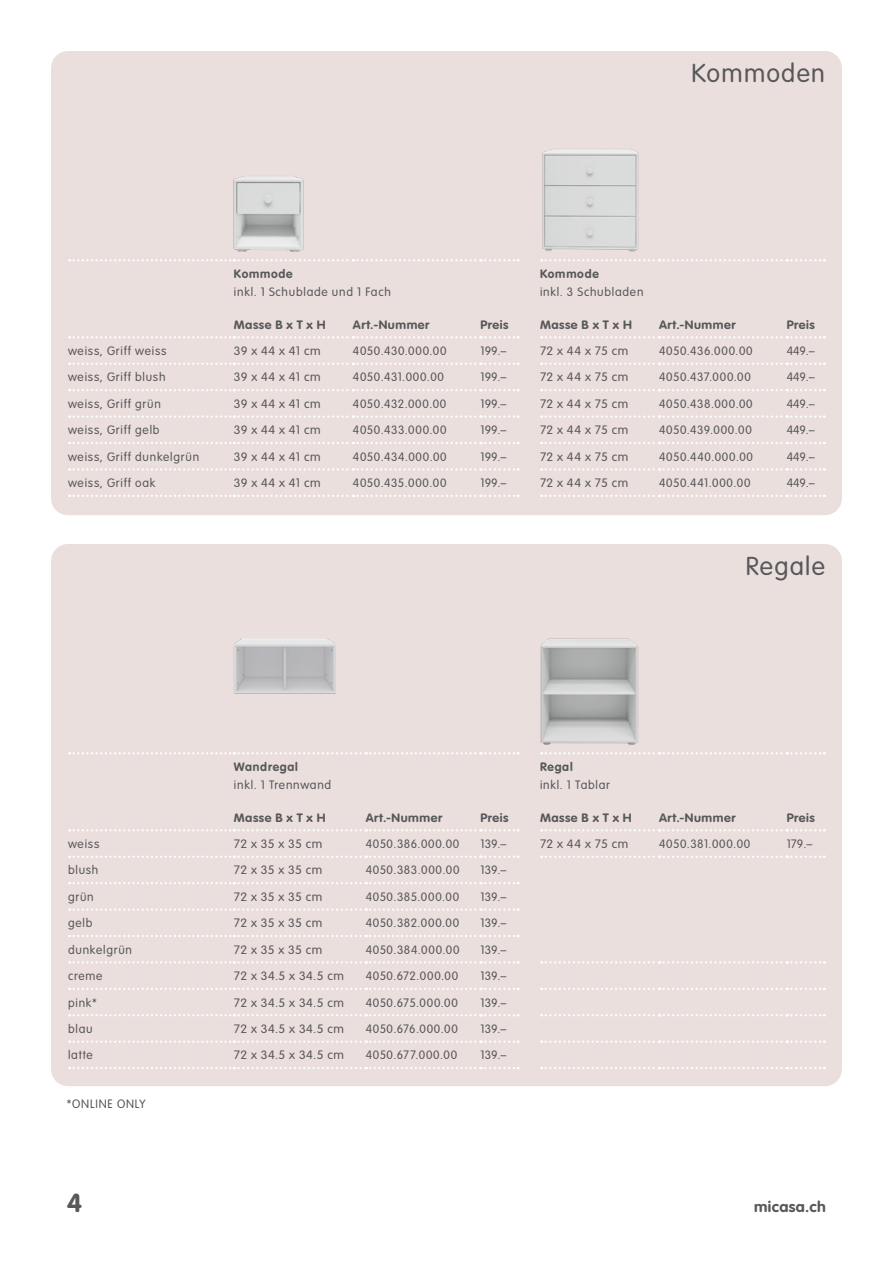
<style>
.page{position:relative;width:893px;height:1263px;background:#fff}
.page>*{position:absolute;margin:0;border:0;box-sizing:border-box;transform-origin:0 0}
.t1{font:300 25.5px "VAG Rounded Std";letter-spacing:.045em;color:#57585a}
.t2{font:700 25.5px "VAG Rounded Std";color:#57585a;scale:1.05 1}
.t3{font:700 15px "VAG Rounded Std";letter-spacing:.02em;color:#57585a;scale:1.05 1}
.t4{font:300 12px "VAG Rounded Std";letter-spacing:.055em;color:#57585a}
.t5{font:300 12px "VAG Rounded Std";letter-spacing:.055em;color:#57585a;scale:1.05 1}
.t6{font:700 12px "VAG Rounded Std";letter-spacing:.04em;color:#57585a;scale:1.05 1}
.t7{font:700 12px "VAG Rounded Std";letter-spacing:.06em;color:#57585a}
.t8{font:700 12px "VAG Rounded Std";letter-spacing:.065em;color:#57585a}
.t9{font:700 12px "VAG Rounded Std";letter-spacing:.04em;color:#57585a}
</style>
<div class="page">
<div style="left:51px;top:544px;width:791px;height:542px;background:#ebdfde;border-radius:17px"></div>
<svg style="left:69px;top:752px;width:450px;height:2px"></svg>
<svg style="left:541px;top:752px;width:284px;height:2px"></svg>
<svg style="left:69px;top:829px;width:450px;height:2px"></svg>
<svg style="left:541px;top:829px;width:284px;height:2px"></svg>
<svg style="left:69px;top:856px;width:450px;height:2px"></svg>
<svg style="left:541px;top:856px;width:284px;height:2px"></svg>
<svg style="left:69px;top:882px;width:450px;height:2px"></svg>
<svg style="left:69px;top:908px;width:450px;height:3px"></svg>
<svg style="left:69px;top:935px;width:450px;height:2px"></svg>
<svg style="left:69px;top:961px;width:450px;height:2px"></svg>
<svg style="left:541px;top:961px;width:284px;height:2px"></svg>
<svg style="left:69px;top:988px;width:450px;height:2px"></svg>
<svg style="left:541px;top:988px;width:284px;height:2px"></svg>
<svg style="left:69px;top:1014px;width:450px;height:2px"></svg>
<svg style="left:541px;top:1014px;width:284px;height:2px"></svg>
<svg style="left:69px;top:1040px;width:450px;height:3px"></svg>
<svg style="left:541px;top:1040px;width:284px;height:3px"></svg>
<svg style="left:69px;top:1067px;width:450px;height:2px"></svg>
<svg style="left:541px;top:1067px;width:284px;height:2px"></svg>
<img style="left:234px;top:638px;width:101px;height:55px">
<img style="left:540px;top:638px;width:99px;height:107px">
<div style="left:51px;top:51px;width:791px;height:464px;background:#ebdfde;border-radius:17px"></div>
<svg style="left:69px;top:259px;width:450px;height:2px"></svg>
<svg style="left:541px;top:259px;width:284px;height:2px"></svg>
<svg style="left:69px;top:336px;width:450px;height:2px"></svg>
<svg style="left:541px;top:336px;width:284px;height:2px"></svg>
<svg style="left:69px;top:363px;width:450px;height:2px"></svg>
<svg style="left:541px;top:363px;width:284px;height:2px"></svg>
<svg style="left:69px;top:389px;width:450px;height:2px"></svg>
<svg style="left:541px;top:389px;width:284px;height:2px"></svg>
<svg style="left:69px;top:415px;width:450px;height:3px"></svg>
<svg style="left:541px;top:415px;width:284px;height:3px"></svg>
<svg style="left:69px;top:442px;width:450px;height:2px"></svg>
<svg style="left:541px;top:442px;width:284px;height:2px"></svg>
<svg style="left:69px;top:468px;width:450px;height:2px"></svg>
<svg style="left:541px;top:468px;width:284px;height:2px"></svg>
<svg style="left:69px;top:495px;width:450px;height:2px"></svg>
<svg style="left:541px;top:495px;width:284px;height:2px"></svg>
<img style="left:234px;top:176px;width:70px;height:76px">
<img style="left:542px;top:149px;width:97px;height:103px">
<p class="t7" style="left:234px;top:267px;width:60px">Kommode</p>
<p class="t4" style="left:234px;top:285px;width:158px">inkl. 1 Schublade und 1 Fach</p>
<h1 class="t1" style="left:691px;top:58px;width:135px">Kommoden</h1>
<p class="t7" style="left:540px;top:267px;width:60px">Kommode</p>
<p class="t4" style="left:540px;top:285px;width:105px">inkl. 3 Schubladen</p>
<p class="t6" style="left:234px;top:318px;width:89px">Masse B x T x H</p>
<p class="t6" style="left:353px;top:318px;width:74px">Art.-Nummer</p>
<p class="t6" style="left:480px;top:318px;width:28px">Preis</p>
<p class="t6" style="left:540px;top:318px;width:89px">Masse B x T x H</p>
<p class="t6" style="left:659px;top:318px;width:74px">Art.-Nummer</p>
<p class="t6" style="left:787px;top:318px;width:28px">Preis</p>
<p class="t4" style="left:68px;top:344px;width:100px">weiss, Griff weiss</p>
<p class="t5" style="left:234px;top:344px;width:84px">39 x 44 x 41 cm</p>
<p class="t4" style="left:353px;top:344px;width:95px">4050.430.000.00</p>
<p class="t4" style="left:480px;top:344px;width:28px">199.–</p>
<p class="t5" style="left:540px;top:344px;width:86px">72 x 44 x 75 cm</p>
<p class="t4" style="left:659px;top:344px;width:95px">4050.436.000.00</p>
<p class="t4" style="left:787px;top:344px;width:30px">449.–</p>
<p class="t4" style="left:68px;top:370px;width:99px">weiss, Griff blush</p>
<p class="t5" style="left:234px;top:370px;width:84px">39 x 44 x 41 cm</p>
<p class="t4" style="left:353px;top:370px;width:93px">4050.431.000.00</p>
<p class="t4" style="left:480px;top:370px;width:28px">199.–</p>
<p class="t5" style="left:540px;top:370px;width:86px">72 x 44 x 75 cm</p>
<p class="t4" style="left:659px;top:370px;width:93px">4050.437.000.00</p>
<p class="t4" style="left:787px;top:370px;width:30px">449.–</p>
<p class="t4" style="left:68px;top:397px;width:94px">weiss, Griff grün</p>
<p class="t5" style="left:234px;top:397px;width:84px">39 x 44 x 41 cm</p>
<p class="t4" style="left:353px;top:397px;width:95px">4050.432.000.00</p>
<p class="t4" style="left:480px;top:397px;width:28px">199.–</p>
<p class="t5" style="left:540px;top:397px;width:86px">72 x 44 x 75 cm</p>
<p class="t4" style="left:659px;top:397px;width:95px">4050.438.000.00</p>
<p class="t4" style="left:787px;top:397px;width:30px">449.–</p>
<p class="t4" style="left:68px;top:423px;width:93px">weiss, Griff gelb</p>
<p class="t5" style="left:234px;top:423px;width:84px">39 x 44 x 41 cm</p>
<p class="t4" style="left:353px;top:423px;width:95px">4050.433.000.00</p>
<p class="t4" style="left:480px;top:423px;width:28px">199.–</p>
<p class="t5" style="left:540px;top:423px;width:86px">72 x 44 x 75 cm</p>
<p class="t4" style="left:659px;top:423px;width:94px">4050.439.000.00</p>
<p class="t4" style="left:787px;top:423px;width:30px">449.–</p>
<p class="t4" style="left:68px;top:450px;width:133px">weiss, Griff dunkelgrün</p>
<p class="t5" style="left:234px;top:450px;width:84px">39 x 44 x 41 cm</p>
<p class="t4" style="left:353px;top:450px;width:95px">4050.434.000.00</p>
<p class="t4" style="left:480px;top:450px;width:28px">199.–</p>
<p class="t5" style="left:540px;top:450px;width:86px">72 x 44 x 75 cm</p>
<p class="t4" style="left:659px;top:450px;width:95px">4050.440.000.00</p>
<p class="t4" style="left:787px;top:450px;width:30px">449.–</p>
<p class="t4" style="left:68px;top:476px;width:89px">weiss, Griff oak</p>
<p class="t5" style="left:234px;top:476px;width:84px">39 x 44 x 41 cm</p>
<p class="t4" style="left:353px;top:476px;width:95px">4050.435.000.00</p>
<p class="t4" style="left:480px;top:476px;width:28px">199.–</p>
<p class="t5" style="left:540px;top:476px;width:86px">72 x 44 x 75 cm</p>
<p class="t4" style="left:659px;top:476px;width:93px">4050.441.000.00</p>
<p class="t4" style="left:787px;top:476px;width:30px">449.–</p>
<p class="t8" style="left:234px;top:760px;width:66px">Wandregal</p>
<p class="t4" style="left:234px;top:778px;width:99px">inkl. 1 Trennwand</p>
<p class="t9" style="left:540px;top:760px;width:34px">Regal</p>
<p class="t4" style="left:540px;top:778px;width:71px">inkl. 1 Tablar</p>
<h1 class="t1" style="left:746px;top:551px;width:81px">Regale</h1>
<p class="t6" style="left:234px;top:810px;width:89px">Masse B x T x H</p>
<p class="t6" style="left:366px;top:810px;width:74px">Art.-Nummer</p>
<p class="t6" style="left:480px;top:810px;width:28px">Preis</p>
<p class="t6" style="left:540px;top:810px;width:89px">Masse B x T x H</p>
<p class="t6" style="left:659px;top:810px;width:74px">Art.-Nummer</p>
<p class="t6" style="left:787px;top:810px;width:28px">Preis</p>
<p class="t4" style="left:68px;top:837px;width:33px">weiss</p>
<p class="t5" style="left:234px;top:837px;width:86px">72 x 35 x 35 cm</p>
<p class="t4" style="left:366px;top:837px;width:95px">4050.386.000.00</p>
<p class="t4" style="left:480px;top:837px;width:28px">139.–</p>
<p class="t5" style="left:540px;top:837px;width:86px">72 x 44 x 75 cm</p>
<p class="t4" style="left:659px;top:837px;width:93px">4050.381.000.00</p>
<p class="t4" style="left:787px;top:837px;width:27px">179.–</p>
<p class="t4" style="left:68px;top:863px;width:32px">blush</p>
<p class="t5" style="left:234px;top:863px;width:86px">72 x 35 x 35 cm</p>
<p class="t4" style="left:366px;top:863px;width:95px">4050.383.000.00</p>
<p class="t4" style="left:480px;top:863px;width:28px">139.–</p>
<p class="t4" style="left:68px;top:890px;width:27px">grün</p>
<p class="t5" style="left:234px;top:890px;width:86px">72 x 35 x 35 cm</p>
<p class="t4" style="left:366px;top:890px;width:95px">4050.385.000.00</p>
<p class="t4" style="left:480px;top:890px;width:28px">139.–</p>
<p class="t4" style="left:68px;top:916px;width:26px">gelb</p>
<p class="t5" style="left:234px;top:916px;width:86px">72 x 35 x 35 cm</p>
<p class="t4" style="left:366px;top:916px;width:95px">4050.382.000.00</p>
<p class="t4" style="left:480px;top:916px;width:28px">139.–</p>
<p class="t4" style="left:68px;top:943px;width:66px">dunkelgrün</p>
<p class="t5" style="left:234px;top:943px;width:86px">72 x 35 x 35 cm</p>
<p class="t4" style="left:366px;top:943px;width:95px">4050.384.000.00</p>
<p class="t4" style="left:480px;top:943px;width:28px">139.–</p>
<p class="t4" style="left:68px;top:969px;width:36px">creme</p>
<p class="t5" style="left:234px;top:969px;width:106px">72 x 34.5 x 34.5 cm</p>
<p class="t4" style="left:366px;top:969px;width:94px">4050.672.000.00</p>
<p class="t4" style="left:480px;top:969px;width:28px">139.–</p>
<p class="t4" style="left:68px;top:995px;width:30px">pink*</p>
<p class="t5" style="left:234px;top:995px;width:106px">72 x 34.5 x 34.5 cm</p>
<p class="t4" style="left:366px;top:995px;width:94px">4050.675.000.00</p>
<p class="t4" style="left:480px;top:995px;width:28px">139.–</p>
<p class="t4" style="left:68px;top:1022px;width:26px">blau</p>
<p class="t5" style="left:234px;top:1022px;width:106px">72 x 34.5 x 34.5 cm</p>
<p class="t4" style="left:366px;top:1022px;width:94px">4050.676.000.00</p>
<p class="t4" style="left:480px;top:1022px;width:28px">139.–</p>
<p class="t4" style="left:68px;top:1048px;width:26px">latte</p>
<p class="t5" style="left:234px;top:1048px;width:106px">72 x 34.5 x 34.5 cm</p>
<p class="t4" style="left:366px;top:1048px;width:93px">4050.677.000.00</p>
<p class="t4" style="left:480px;top:1048px;width:28px">139.–</p>
<p class="t4" style="left:67px;top:1097px;width:80px">*ONLINE ONLY</p>
<h1 class="t2" style="left:67px;top:1188px;width:16px">4</h1>
<p class="t3" style="left:754px;top:1198px;width:70px">micasa.ch</p>
</div>
